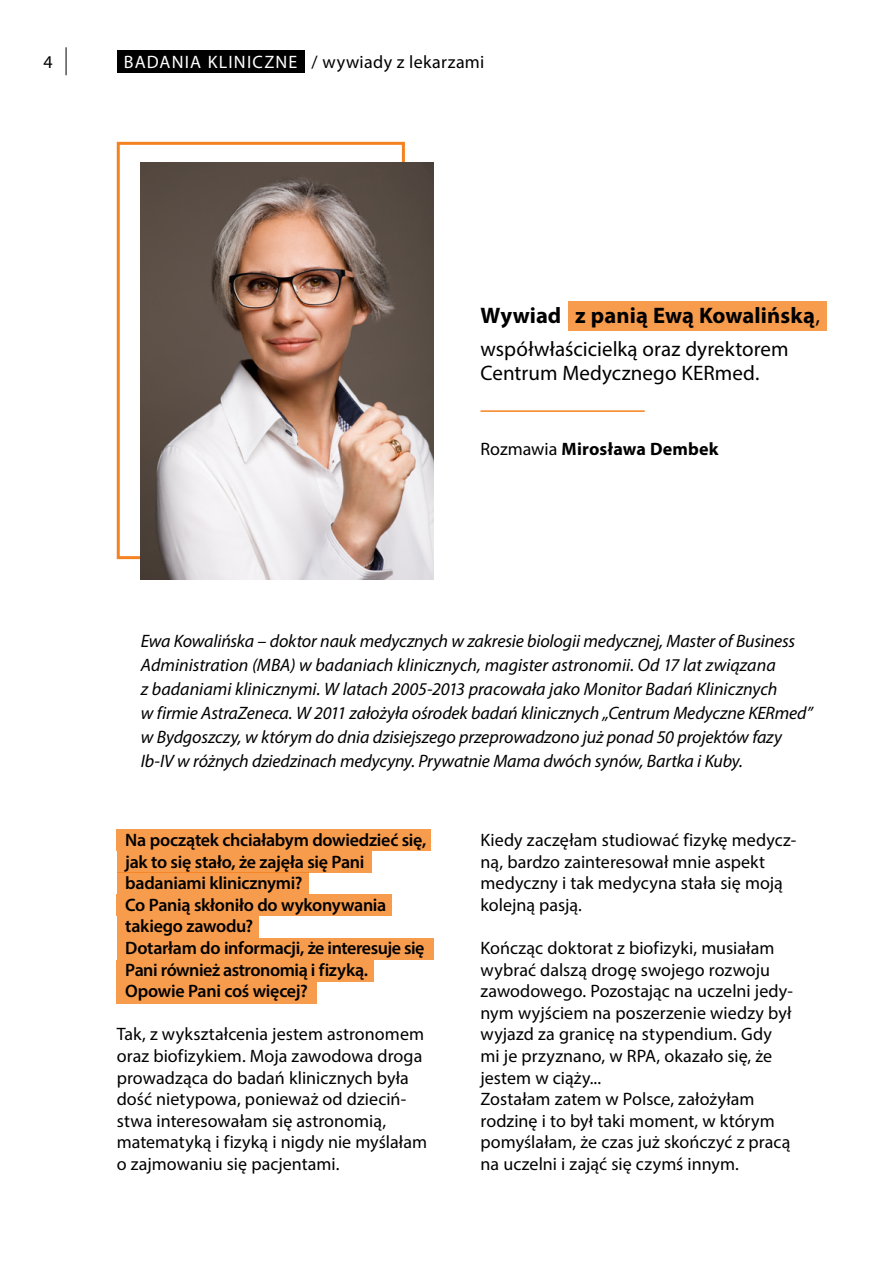
<style>
.page{position:relative;width:893px;height:1263px;background:#fff}
.page>*{position:absolute;margin:0;border:0;box-sizing:border-box;transform-origin:0 0}
.t1{font:700 22.5px "Myriad Pro";letter-spacing:.005em;color:#000}
.t2{font:21px/24px "Myriad Pro";letter-spacing:.005em;color:#000}
.t3{font:18px/21.6px "Myriad Pro";letter-spacing:.005em;color:#000}
.t4{font:italic 18px/24px "Myriad Pro";letter-spacing:-.01em;color:#000}
.t5{font:600 18px/21.6px "Myriad Pro";letter-spacing:-.015em;color:#000}
.t6{font:18px "Myriad Pro";letter-spacing:.05em;color:#000}
.t7{font:700 18px "Myriad Pro";letter-spacing:.01em;color:#000}
.s1{color:#fff}
.s2{font-weight:400}
</style>
<div class="page">
<div style="left:117px;top:142px;width:288px;height:417px;border:3px solid #f58220"></div>
<div style="left:568px;top:301px;width:259px;height:30px;background:#f79b4c"></div>
<div style="left:117px;top:828px;width:314px;height:22px;background:#f79b4c"></div>
<div style="left:117px;top:872px;width:191px;height:22px;background:#f79b4c"></div>
<div style="left:117px;top:916px;width:142px;height:22px;background:#f79b4c"></div>
<div style="left:117px;top:960px;width:257px;height:22px;background:#f79b4c"></div>
<div style="left:117px;top:982px;width:200px;height:22px;background:#f79b4c"></div>
<div style="left:117px;top:850px;width:254px;height:22px;background:#f79b4c"></div>
<div style="left:117px;top:894px;width:275px;height:22px;background:#f79b4c"></div>
<div style="left:117px;top:938px;width:317px;height:22px;background:#f79b4c"></div>
<img style="left:141px;top:162px;width:293px;height:418px">
<hr style="left:480px;top:410px;width:165px;height:2px;background:#f58220">
<div style="left:117px;top:50px;width:188px;height:22px;background:#000"></div>
<svg style="left:66px;top:47px;width:1px;height:28px"></svg>
<p class="t3" style="left:43px;top:51px;width:11px">4</p>
<p class="t6" style="left:124px;top:50px;width:362px"><span class="s1">BADANIA KLINICZNE</span> / wywiady z lekarzami</p>
<p class="t1" style="left:480px;top:301px;width:341px">Wywiad z panią Ewą Kowalińską<span class="s2">,</span></p>
<p class="t2" style="left:480px;top:336px;width:310px">współwłaścicielką oraz dyrektorem<br>Centrum Medycznego KERmed.</p>
<p class="t7" style="left:480px;top:438px;width:240px"><span class="s2">Rozmawia</span> Mirosława Dembek</p>
<p class="t4" style="left:141px;top:629px;width:674px">Ewa Kowalińska – doktor nauk medycznych w zakresie biologii medycznej, Master of Business Administration (MBA) w badaniach klinicznych, magister astronomii. Od 17 lat związana<br>z badaniami klinicznymi. W latach 2005-2013 pracowała jako Monitor Badań Klinicznych<br>w firmie AstraZeneca. W 2011 założyła ośrodek badań klinicznych „Centrum Medyczne KERmed” w Bydgoszczy, w którym do dnia dzisiejszego przeprowadzono już ponad 50 projektów fazy Ib-IV w różnych dziedzinach medycyny. Prywatnie Mama dwóch synów, Bartka i Kuby.</p>
<p class="t5" style="left:125px;top:829px;width:303px">Na początek chciałabym dowiedzieć się, jak to się stało, że zajęła się Pani badaniami klinicznymi?<br>Co Panią skłoniło do wykonywania takiego zawodu?<br>Dotarłam do informacji, że interesuje się<br>Pani również astronomią i fizyką.<br>Opowie Pani coś więcej?</p>
<p class="t3" style="left:117px;top:1023px;width:312px">Tak, z wykształcenia jestem astronomem oraz biofizykiem. Moja zawodowa droga prowadząca do badań klinicznych była dość nietypowa, ponieważ od dzieciń&shy;stwa interesowałam się astronomią, matematyką i fizyką i nigdy nie myślałam o zajmowaniu się pacjentami.</p>
<p class="t3" style="left:480px;top:829px;width:317px">Kiedy zaczęłam studiować fizykę medycz&shy;ną, bardzo zainteresował mnie aspekt medyczny i tak medycyna stała się moją kolejną pasją.</p>
<p class="t3" style="left:480px;top:937px;width:314px">Kończąc doktorat z biofizyki, musiałam wybrać dalszą drogę swojego rozwoju zawodowego. Pozostając na uczelni jedy&shy;nym wyjściem na poszerzenie wiedzy był wyjazd za granicę na stypendium. Gdy mi je przyznano, w RPA, okazało się, że jestem w ciąży...<br>Zostałam zatem w Polsce, założyłam rodzinę i to był taki moment, w którym pomyślałam, że czas już skończyć z pracą na uczelni i zająć się czymś innym.</p>
</div>
